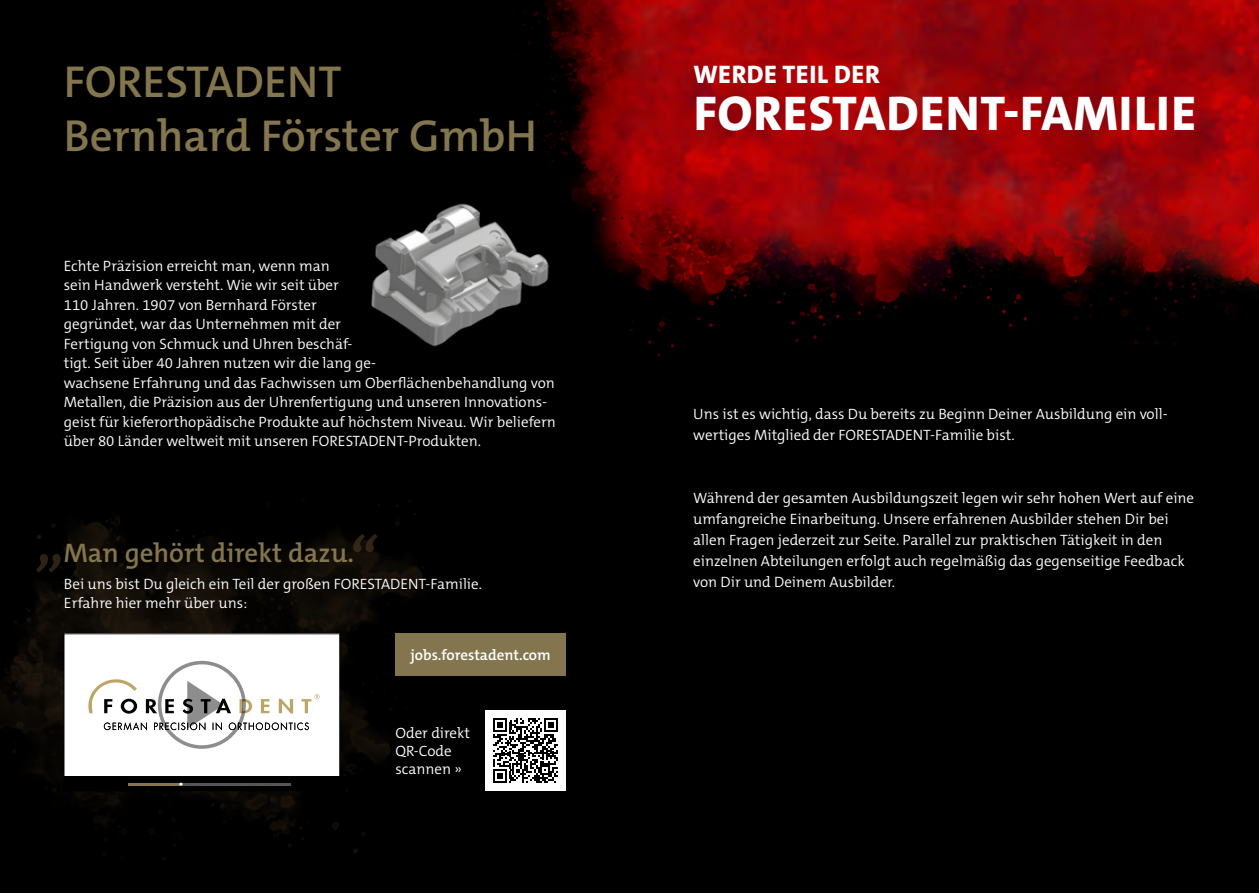
<style>
.page{position:relative;width:1259px;height:893px;background:#000}
.page>*{position:absolute;margin:0;border:0;box-sizing:border-box;transform-origin:0 0}
.t1{font:800 49.2px "The Mix C5";letter-spacing:.02em;color:#fff}
.t2{font:600 45px/54px "The Mix C5";color:#83754e}
.t3{font:600 27px "The Mix C5";color:#83754e}
.t4{font:800 25.5px "The Mix C5";letter-spacing:.02em;color:#fff}
.t5{font:300 15px/19.5px "The Mix C5";color:#fff}
.t6{font:600 15px "The Mix C5";color:#fff}
</style>
<div class="page">
<img style="left:0;top:501px;width:554px;height:359px">
<img style="left:516px;top:0;width:743px;height:357px">
<div style="left:64px;top:634px;width:276px;height:142px;background:#fff"></div>
<div style="left:64px;top:776px;width:276px;height:15px;background:#000"></div>
<div style="left:64px;top:634px;width:276px;height:157px;border:1px solid #000"></div>
<div style="left:485px;top:710px;width:81px;height:81px;background:#fff"></div>
<svg style="left:493px;top:718px;width:65px;height:65px"></svg>
<svg style="left:36px;top:554px;width:28px;height:18px"></svg>
<svg style="left:349px;top:534px;width:29px;height:18px"></svg>
<div style="left:395px;top:634px;width:171px;height:42px;background:#83754e"></div>
<hr style="left:128px;top:783px;width:163px;height:3px;background:#fff">
<hr style="left:128px;top:783px;width:53px;height:3px;background:#83754e">
<svg style="left:88px;top:661px;width:231px;height:88px"></svg>
<img style="left:371px;top:200px;width:181px;height:150px">
<h2 class="t2" style="left:64px;top:55px;width:474px">FORESTADENT<br>Bernhard Förster GmbH</h2>
<p class="t5" style="left:64px;top:256px;width:494px">Echte Präzision erreicht man, wenn man<br>sein Handwerk versteht. Wie wir seit über<br>110 Jahren. 1907 von Bernhard Förster<br>gegründet, war das Unternehmen mit der<br>Fertigung von Schmuck und Uhren beschäf-<br>tigt. Seit über 40 Jahren nutzen wir die lang ge-<br>wachsene Erfahrung und das Fachwissen um Oberflächenbehandlung von Metallen, die Präzision aus der Uhrenfertigung und unseren Innovations&shy;geist für kieferorthopädische Produkte auf höchstem Niveau. Wir beliefern über 80 Länder weltweit mit unseren FORESTADENT-Produkten.</p>
<h3 class="t3" style="left:64px;top:536px;width:292px">Man gehört direkt dazu.</h3>
<p class="t5" style="left:64px;top:574px;width:419px">Bei uns bist Du gleich ein Teil der großen FORESTADENT-Familie.<br>Erfahre hier mehr über uns:</p>
<p class="t6" style="left:410px;top:646px;width:142px">jobs.forestadent.com</p>
<p class="t5" style="left:395px;top:724px;width:76px;line-height:18px">Oder direkt<br>QR-Code scannen »</p>
<h3 class="t4" style="left:693px;top:58px;width:188px">WERDE TEIL DER</h3>
<h1 class="t1" style="left:694px;top:82px;width:504px">FORESTADENT-FAMILIE</h1>
<p class="t5" style="left:693px;top:404px;width:476px;line-height:21px">Uns ist es wichtig, dass Du bereits zu Beginn Deiner Ausbildung ein voll&shy;wertiges Mitglied der FORESTADENT-Familie bist.</p>
<p class="t5" style="left:693px;top:488px;width:502px;line-height:21px">Während der gesamten Ausbildungszeit legen wir sehr hohen Wert auf eine umfangreiche Einarbeitung. Unsere erfahrenen Ausbilder stehen Dir bei allen Fragen jederzeit zur Seite. Parallel zur praktischen Tätigkeit in den einzelnen Abteilungen erfolgt auch regelmäßig das gegenseitige Feedback von Dir und Deinem Ausbilder.</p>
</div>
